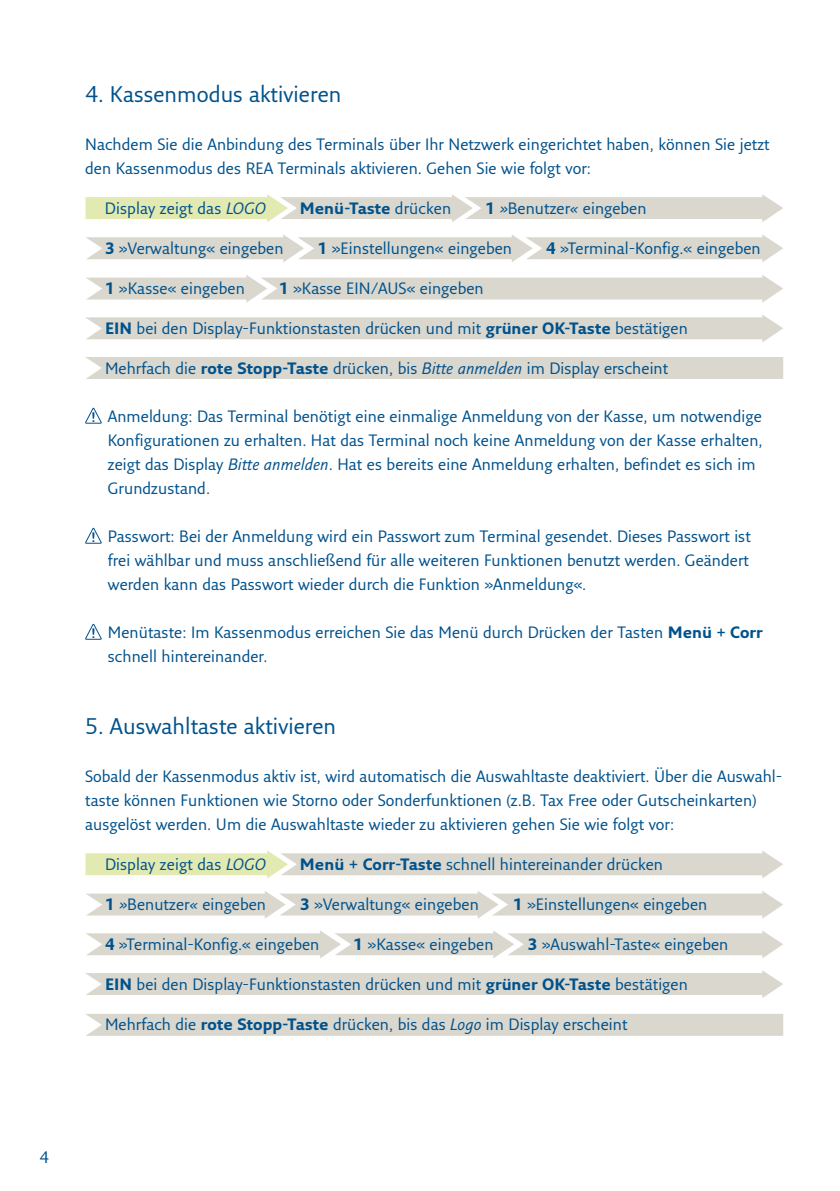
<style>
.page{position:relative;width:840px;height:1191px;background:#fff}
.page>*{position:absolute;margin:0;border:0;box-sizing:border-box;transform-origin:0 0}
.Fließtext{font:22px "Fresco Sans Plus Pro";color:#00528d}
.Fließtext-2{font:16px/24px "Fresco Sans Plus Pro";color:#00528d}
.Fließtext-3{font:700 16px "Fresco Sans Plus Pro";color:#00528d}
.s1{font-style:italic}
.s2{font-weight:400}
.s3{font-weight:700}
</style>
<div class="page">
<svg style="left:85px;top:194px;width:697px;height:28px"></svg>
<svg style="left:86px;top:275px;width:696px;height:28px"></svg>
<svg style="left:85px;top:315px;width:697px;height:27px"></svg>
<div style="left:85px;top:357px;width:697px;height:22px;background:#dad7ce"></div>
<svg style="left:86px;top:234px;width:696px;height:28px"></svg>
<svg style="left:85px;top:850px;width:697px;height:28px"></svg>
<svg style="left:85px;top:970px;width:697px;height:28px"></svg>
<div style="left:86px;top:1014px;width:696px;height:21px;background:#dad7ce"></div>
<svg style="left:86px;top:891px;width:696px;height:27px"></svg>
<svg style="left:86px;top:930px;width:696px;height:28px"></svg>
<svg style="left:85px;top:407px;width:17px;height:17px"></svg>
<svg style="left:85px;top:527px;width:17px;height:17px"></svg>
<svg style="left:85px;top:623px;width:17px;height:17px"></svg>
<p class="Fließtext" style="left:85px;top:80px;width:258px">4. Kassenmodus aktivieren</p>
<p class="Fließtext-2" style="left:85px;top:132px;width:685px">Nachdem Sie die Anbindung des Terminals über Ihr Netzwerk eingerichtet haben, können Sie jetzt den Kassenmodus des REA Terminals aktivieren. Gehen Sie wie folgt vor:</p>
<p class="Fließtext-2" style="left:105px;top:196px;width:162px">Display zeigt das <span class="s1">LOGO</span></p>
<p class="Fließtext-3" style="left:300px;top:198px;width:153px">Menü-Taste <span class="s2">drücken</span></p>
<p class="Fließtext-2" style="left:485px;top:196px;width:162px"><span class="s3">1</span> <span class="s1">»</span>Benutzer<span class="s1">«</span> eingeben</p>
<p class="Fließtext-2" style="left:105px;top:236px;width:180px"><span class="s3">3</span> »Verwaltung« eingeben</p>
<p class="Fließtext-2" style="left:317px;top:236px;width:196px"><span class="s3">1</span> »Einstellungen« eingeben</p>
<p class="Fließtext-2" style="left:546px;top:236px;width:216px"><span class="s3">4</span> »Terminal-Konfig.« eingeben</p>
<p class="Fließtext-2" style="left:105px;top:276px;width:141px"><span class="s3">1</span> »Kasse« eingeben</p>
<p class="Fließtext-2" style="left:279px;top:276px;width:206px"><span class="s3">1</span> »Kasse EIN/AUS« eingeben</p>
<p class="Fließtext-2" style="left:105px;top:316px;width:584px"><span class="s3">EIN</span> bei den Display-Funktionstasten drücken und mit <span class="s3">grüner OK-Taste</span> bestätigen</p>
<p class="Fließtext-2" style="left:105px;top:356px;width:564px">Mehrfach die <span class="s3">rote Stopp-Taste</span> drücken, bis <span class="s1">Bitte anmelden</span> im Display erscheint</p>
<p class="Fließtext-2" style="left:108px;top:404px;width:655px">Anmeldung: Das Terminal benötigt eine einmalige Anmeldung von der Kasse, um notwendige</p>
<p class="Fließtext-2" style="left:108px;top:428px;width:656px">Konfigurationen zu erhalten. Hat das Terminal noch keine Anmeldung von der Kasse erhalten,</p>
<p class="Fließtext-2" style="left:108px;top:452px;width:649px">zeigt das Display <span class="s1">Bitte anmelden</span>. Hat es bereits eine Anmeldung erhalten, befindet es sich im<br>Grundzustand.</p>
<p class="Fließtext-2" style="left:108px;top:524px;width:644px">Passwort: Bei der Anmeldung wird ein Passwort zum Terminal gesendet. Dieses Passwort ist</p>
<p class="Fließtext-2" style="left:108px;top:548px;width:642px">frei wählbar und muss anschließend für alle weiteren Funktionen benutzt werden. Geändert</p>
<p class="Fließtext-2" style="left:108px;top:572px;width:479px">werden kann das Passwort wieder durch die Funktion »Anmeldung«.</p>
<p class="Fließtext-2" style="left:108px;top:620px;width:656px">Menütaste: Im Kassenmodus erreichen Sie das Menü durch Drücken der Tasten <span class="s3">Menü + Corr </span>schnell hintereinander.</p>
<p class="Fließtext" style="left:85px;top:712px;width:252px">5. Auswahltaste aktivieren</p>
<p class="Fließtext-2" style="left:85px;top:764px;width:698px">Sobald der Kassenmodus aktiv ist, wird automatisch die Auswahltaste deaktiviert. Über die Auswahl&shy;taste können Funktionen wie Storno oder Sonderfunktionen (z.B. Tax Free oder Gutscheinkarten) ausgelöst werden. Um die Auswahltaste wieder zu aktivieren gehen Sie wie folgt vor:</p>
<p class="Fließtext-2" style="left:105px;top:852px;width:162px">Display zeigt das <span class="s1">LOGO</span></p>
<p class="Fließtext-2" style="left:300px;top:852px;width:364px"><span class="s3">Menü + Corr-Taste</span> schnell hintereinander drücken</p>
<p class="Fließtext-2" style="left:105px;top:892px;width:162px"><span class="s3">1</span> <span class="s1">»</span>Benutzer<span class="s1">«</span> eingeben</p>
<p class="Fließtext-2" style="left:300px;top:892px;width:180px"><span class="s3">3</span> »Verwaltung« eingeben</p>
<p class="Fließtext-2" style="left:512px;top:892px;width:196px"><span class="s3">1</span> »Einstellungen« eingeben</p>
<p class="Fließtext-2" style="left:105px;top:932px;width:216px"><span class="s3">4</span> »Terminal-Konfig.« eingeben</p>
<p class="Fließtext-2" style="left:353px;top:932px;width:141px"><span class="s3">1</span> »Kasse« eingeben</p>
<p class="Fließtext-2" style="left:527px;top:932px;width:202px"><span class="s3">3</span> »Auswahl-Taste« eingeben</p>
<p class="Fließtext-2" style="left:105px;top:972px;width:584px"><span class="s3">EIN</span> bei den Display-Funktionstasten drücken und mit <span class="s3">grüner OK-Taste</span> bestätigen</p>
<p class="Fließtext-2" style="left:105px;top:1012px;width:524px">Mehrfach die <span class="s3">rote Stopp-Taste</span> drücken, bis das <span class="s1">Logo</span> im Display erscheint</p>
<p class="Fließtext-2" style="left:39px;top:1144px;width:11px">4</p>
</div>
